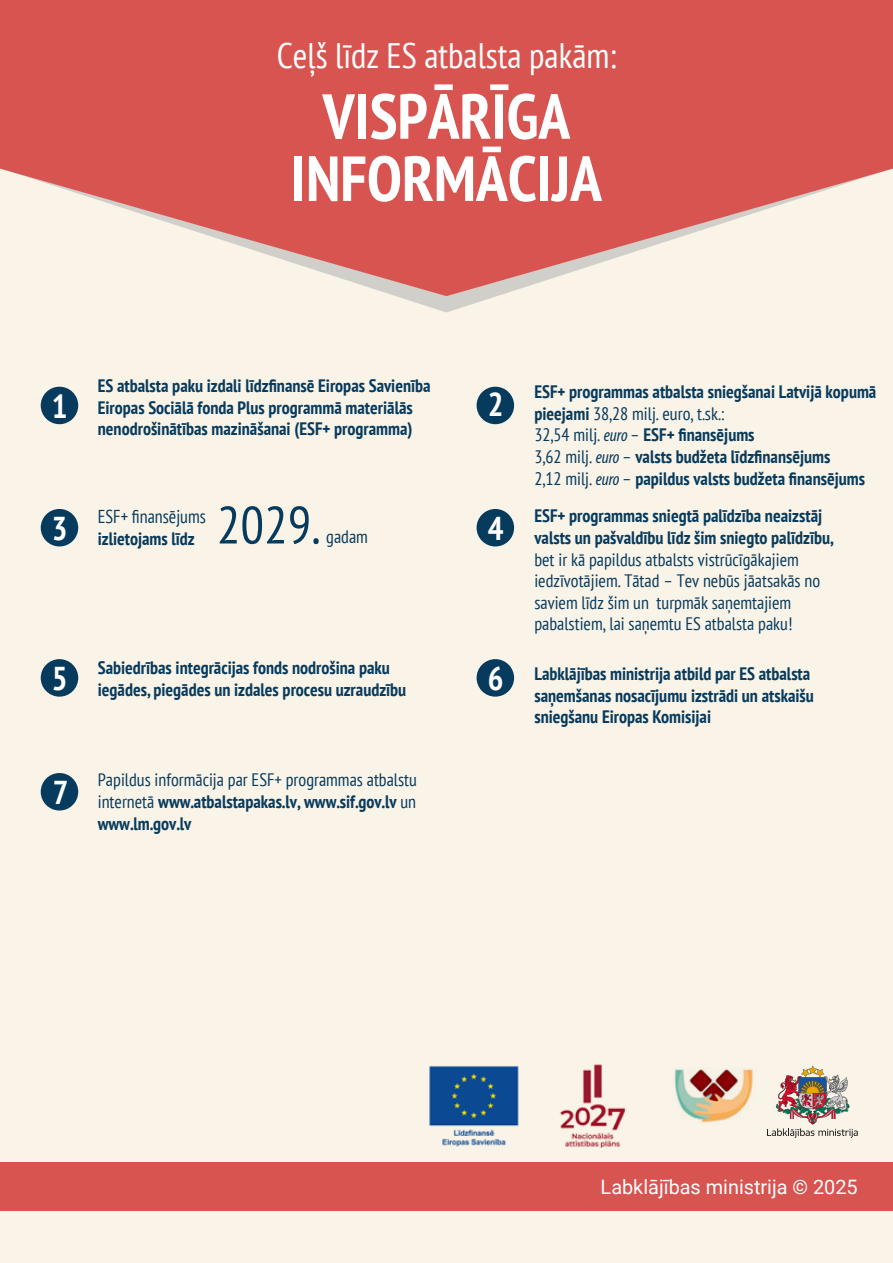
<style>
.page{position:relative;width:893px;height:1263px;background:#fff}
.page>*{position:absolute;margin:0;border:0;box-sizing:border-box;transform-origin:0 0}
.t1{font:700 condensed 63.45px/62.1px "PT Sans";color:#fff;text-align:center}
.t2{font:condensed 52.5px "PT Sans";color:#073b5d}
.t3{font:condensed 35.4px "PT Sans";color:#fff}
.t4{font:700 condensed 33px "PT Sans";color:#fff}
.t5{font:19.8px "Roboto";color:#fff}
.t6{font:condensed 18.6px "PT Sans";color:#073b5d}
.t7{font:700 condensed 18px/21.6px "PT Sans";color:#073b5d}
.t8{font:condensed 18px/21.6px "PT Sans";color:#073b5d}
.s1{font-weight:400}
.s2{font-family:"Myriad Pro";font-weight:400;font-style:italic}
.s3{font-weight:700}
</style>
<div class="page">
<div style="left:0;top:97px;width:893px;height:1166px;background:#f9f3e8"></div>
<svg style="left:0;top:0;width:893px;height:296px;fill:#d85450"></svg>
<div style="left:41px;top:387px;width:37px;height:37px;background:#073b5d;border-radius:50%"></div>
<div style="left:477px;top:509px;width:37px;height:37px;background:#073b5d;border-radius:50%"></div>
<div style="left:477px;top:387px;width:37px;height:37px;background:#073b5d;border-radius:50%"></div>
<div style="left:41px;top:509px;width:37px;height:37px;background:#073b5d;border-radius:50%"></div>
<div style="left:41px;top:659px;width:37px;height:38px;background:#073b5d;border-radius:50%"></div>
<div style="left:41px;top:773px;width:37px;height:37px;background:#073b5d;border-radius:50%"></div>
<div style="left:477px;top:659px;width:37px;height:38px;background:#073b5d;border-radius:50%"></div>
<div style="left:1px;top:1162px;width:892px;height:48px;background:#d85450"></div>
<img style="left:429px;top:1064px;width:198px;height:84px">
<img style="left:674px;top:1069px;width:79px;height:54px">
<img style="left:767px;top:1066px;width:91px;height:72px">
<h3 class="t3" style="left:277px;top:33px;width:341px">Ceļš līdz ES atbalsta pakām:</h3>
<h1 class="t1" style="left:291px;top:84px;width:313px">VISPĀRĪGA<br>INFORMĀCIJA</h1>
<h3 class="t4" style="left:52px;top:384px;width:17px">1</h3>
<h3 class="t4" style="left:52px;top:506px;width:17px">3</h3>
<p class="t7" style="left:98px;top:374px;width:334px">ES atbalsta paku izdali līdzfinansē Eiropas Savienība<br>Eiropas Sociālā fonda Plus programmā materiālās nenodrošinātības mazināšanai (ESF+ programma)</p>
<p class="t6" style="left:98px;top:505px;width:110px">ESF+ finansējums</p>
<p class="t7" style="left:98px;top:527px;width:98px">izlietojams līdz</p>
<h2 class="t2" style="left:217px;top:491px;width:104px">2029.</h2>
<p class="t8" style="left:326px;top:526px;width:43px">gadam</p>
<h3 class="t4" style="left:488px;top:382px;width:17px">2</h3>
<h3 class="t4" style="left:488px;top:506px;width:17px">4</h3>
<p class="t7" style="left:534px;top:381px;width:343px">ESF+ programmas atbalsta sniegšanai Latvijā kopumā pieejami <span class="s1">38,28 milj. euro, t.sk.:<br>32,54 milj.</span> <span class="s2">euro</span> <span class="s1">–</span> ESF+ finansējums<br><span class="s1">3,62 milj.</span> <span class="s2">euro</span> <span class="s1">–</span> valsts budžeta līdzfinansējums<br><span class="s1">2,12 milj.</span> <span class="s2">euro</span> <span class="s1">–</span> papildus valsts budžeta finansējums</p>
<p class="t7" style="left:534px;top:505px;width:301px">ESF+ programmas sniegtā palīdzība neaizstāj valsts un pašvaldību līdz šim sniegto palīdzību,</p>
<p class="t8" style="left:534px;top:548px;width:287px">bet ir kā papildus atbalsts vistrūcīgākajiem iedzīvotājiem. Tātad – Tev nebūs jāatsakās no saviem līdz šim un turpmāk saņemtajiem pabalstiem, lai saņemtu ES atbalsta paku!</p>
<h3 class="t4" style="left:52px;top:656px;width:17px">5</h3>
<p class="t7" style="left:98px;top:657px;width:310px">Sabiedrības integrācijas fonds nodrošina paku iegādes, piegādes un izdales procesu uzraudzību</p>
<p class="t7" style="left:534px;top:662px;width:281px">Labklājības ministrija atbild par ES atbalsta saņemšanas nosacījumu izstrādi un atskaišu sniegšanu Eiropas Komisijai</p>
<h3 class="t4" style="left:488px;top:656px;width:17px">6</h3>
<h3 class="t4" style="left:53px;top:770px;width:17px">7</h3>
<p class="t8" style="left:98px;top:769px;width:321px;text-align:justify">Papildus informācija par ESF+ programmas atbalstu internetā <span class="s3">www.atbalstapakas.lv, www.sif.gov.lv</span> un <span class="s3">www.lm.gov.lv</span></p>
<p class="t5" style="left:601px;top:1173px;width:259px">Labklājības ministrija © 2025</p>
</div>
